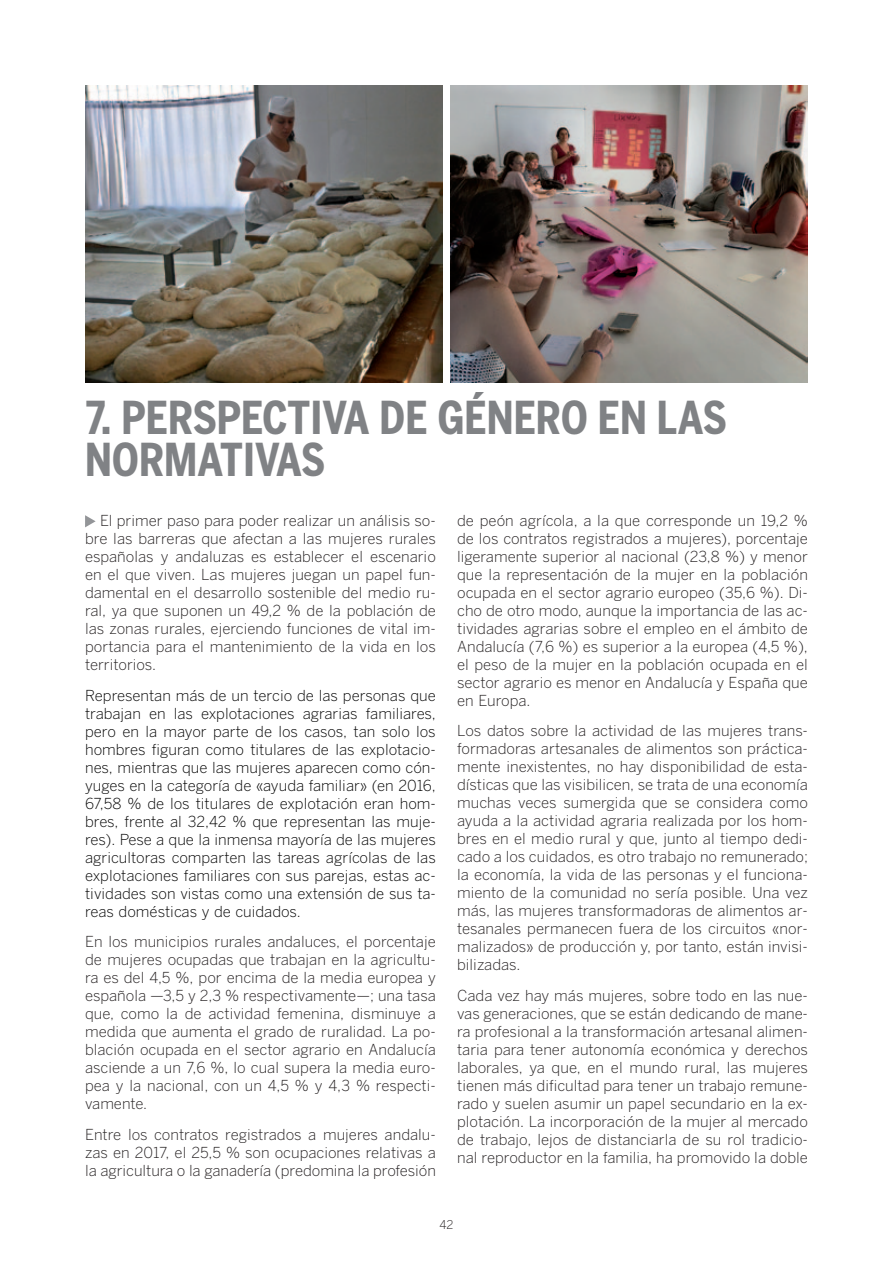
<style>
.page{position:relative;width:893px;height:1263px;background:#fff}
.page>*{position:absolute;margin:0;border:0;box-sizing:border-box;transform-origin:0 0}
.t1{font:700 45px/42px "Benton Gothic Cond";color:#808285}
.t2{font:300 15px/18px "Benton Gothic";color:#231f20;text-align:justify}
.t3{font:300 15px/18px "Benton Gothic";color:#000;text-align:justify}
.t4{font:300 12px "Benton Gothic";color:#231f20}
</style>
<div class="page">
<svg style="left:85px;top:515px;width:11px;height:12px"></svg>
<img style="left:85px;top:85px;width:357px;height:298px">
<img style="left:451px;top:85px;width:357px;height:298px">
<h1 class="t1" style="left:85px;top:395px;width:643px">7. PERSPECTIVA DE GÉNERO EN LAS<br>NORMATIVAS</h1>
<p class="t2" style="left:85px;top:511px;width:352px;text-indent:15px">El primer paso para poder realizar un análisis so&shy;bre las barreras que afectan a las mujeres rurales españolas y andaluzas es establecer el escenario en el que viven. Las mujeres juegan un papel fun&shy;damental en el desarrollo sostenible del medio ru&shy;ral, ya que suponen un 49,2 % de la población de las zonas rurales, ejerciendo funciones de vital im&shy;portancia para el mantenimiento de la vida en los territorios.</p>
<p class="t3" style="left:85px;top:686px;width:352px">Representan más de un tercio de las personas que trabajan en las explotaciones agrarias familiares, pero en la mayor parte de los casos, tan solo los hombres figuran como titulares de las explotacio&shy;nes, mientras que las mujeres aparecen como cón&shy;yuges en la categoría de «ayuda familiar» (en 2016, 67,58 % de los titulares de explotación eran hom&shy;bres, frente al 32,42 % que representan las muje&shy;res). Pese a que la inmensa mayoría de las mujeres agricultoras comparten las tareas agrícolas de las explotaciones familiares con sus parejas, estas ac&shy;tividades son vistas como una extensión de sus ta&shy;reas domésticas y de cuidados.</p>
<p class="t2" style="left:85px;top:933px;width:352px">En los municipios rurales andaluces, el porcentaje de mujeres ocupadas que trabajan en la agricultu&shy;ra es del 4,5 %, por encima de la media europea y española —3,5 y 2,3 % respectivamente—; una tasa que, como la de actividad femenina, disminuye a medida que aumenta el grado de ruralidad. La po&shy;blación ocupada en el sector agrario en Andalucía asciende a un 7,6 %, lo cual supera la media euro&shy;pea y la nacional, con un 4,5 % y 4,3 % respecti&shy;vamente.</p>
<p class="t2" style="left:85px;top:1125px;width:352px">Entre los contratos registrados a mujeres andalu&shy;zas en 2017, el 25,5 % son ocupaciones relativas a la agricultura o la ganadería (predomina la profesión</p>
<p class="t2" style="left:457px;top:511px;width:352px">de peón agrícola, a la que corresponde un 19,2 % de los contratos registrados a mujeres), porcentaje ligeramente superior al nacional (23,8 %) y menor que la representación de la mujer en la población ocupada en el sector agrario europeo (35,6 %). Di&shy;cho de otro modo, aunque la importancia de las ac&shy;tividades agrarias sobre el empleo en el ámbito de Andalucía (7,6 %) es superior a la europea (4,5 %), el peso de la mujer en la población ocupada en el sector agrario es menor en Andalucía y España que en Europa.</p>
<p class="t2" style="left:457px;top:722px;width:352px">Los datos sobre la actividad de las mujeres trans&shy;formadoras artesanales de alimentos son práctica&shy;mente inexistentes, no hay disponibilidad de esta&shy;dísticas que las visibilicen, se trata de una economía muchas veces sumergida que se considera como ayuda a la actividad agraria realizada por los hom&shy;bres en el medio rural y que, junto al tiempo dedi&shy;cado a los cuidados, es otro trabajo no remunerado; la economía, la vida de las personas y el funciona&shy;miento de la comunidad no sería posible. Una vez más, las mujeres transformadoras de alimentos ar&shy;tesanales permanecen fuera de los circuitos «nor&shy;malizados» de producción y, por tanto, están invisi&shy;bilizadas.</p>
<p class="t2" style="left:457px;top:986px;width:352px">Cada vez hay más mujeres, sobre todo en las nue&shy;vas generaciones, que se están dedicando de mane&shy;ra profesional a la transformación artesanal alimen&shy;taria para tener autonomía económica y derechos laborales, ya que, en el mundo rural, las mujeres tienen más dificultad para tener un trabajo remune&shy;rado y suelen asumir un papel secundario en la ex&shy;plotación. La incorporación de la mujer al mercado de trabajo, lejos de distanciarla de su rol tradicio&shy;nal reproductor en la familia, ha promovido la doble</p>
<p class="t4" style="left:439px;top:1217px;width:16px">42</p>
</div>
